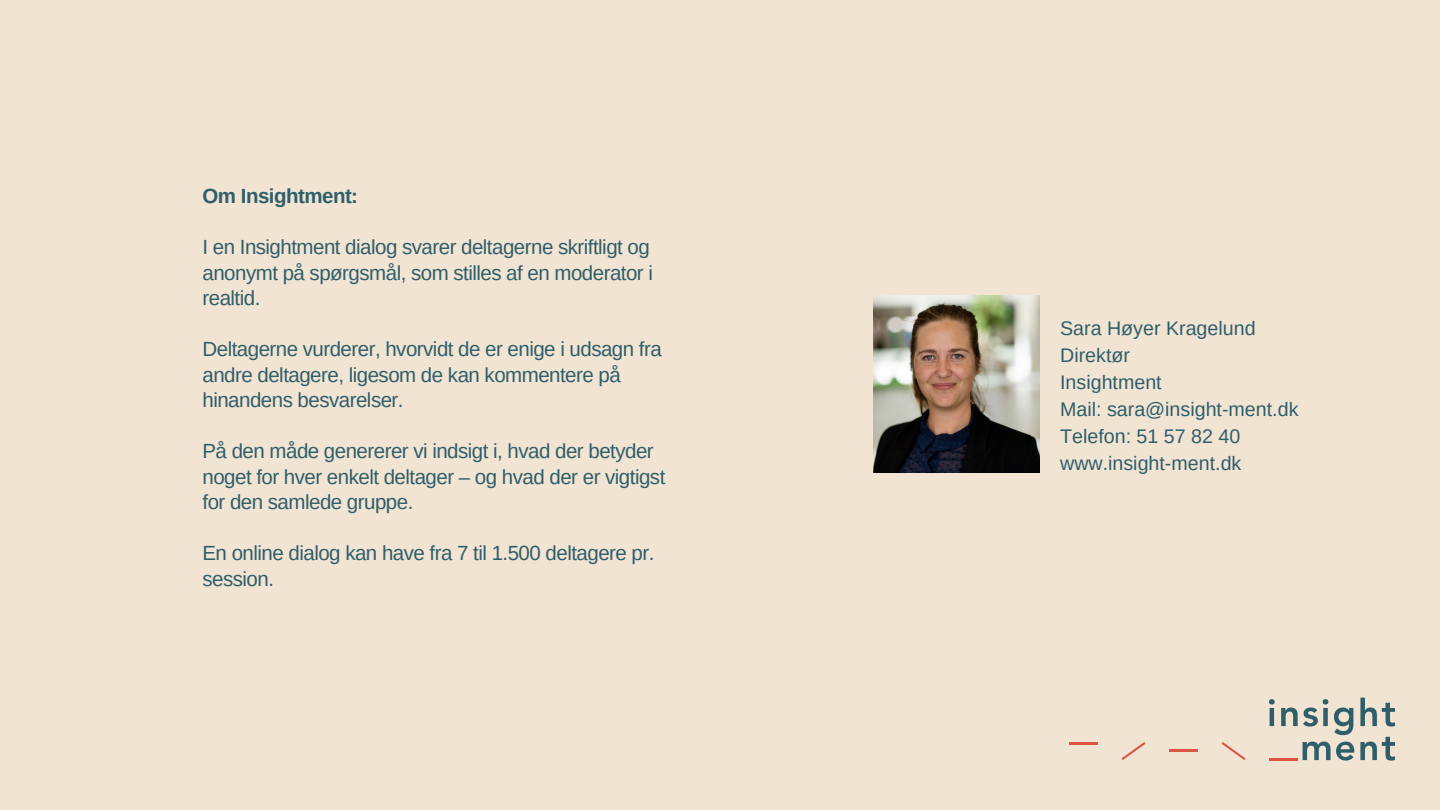
<style>
.page{position:relative;width:1440px;height:810px;background:#f2e4d3}
.page>*{position:absolute;margin:0;border:0;box-sizing:border-box;transform-origin:0 0}
.t1{font:20.5px/25.5px "Arimo";letter-spacing:-.025em;color:#2e5e6a}
.t2{font:700 20.5px "Arimo";letter-spacing:-.025em;color:#2e5e6a}
.t3{font:19.7px/27px "Arimo";color:#2e5e6a}
</style>
<div class="page">
<svg style="left:1269px;top:699px;width:6px;height:27px"></svg>
<svg style="left:1281px;top:699px;width:47px;height:28px"></svg>
<svg style="left:1334px;top:708px;width:19px;height:27px"></svg>
<svg style="left:1360px;top:698px;width:35px;height:29px"></svg>
<svg style="left:1303px;top:742px;width:51px;height:19px"></svg>
<svg style="left:1360px;top:737px;width:35px;height:24px"></svg>
<hr style="left:1270px;top:758px;width:28px;height:2px;background:#dc5444">
<svg style="left:1121px;top:742px;width:24px;height:18px"></svg>
<svg style="left:1222px;top:742px;width:24px;height:18px"></svg>
<hr style="left:1169px;top:750px;width:29px;height:2px;background:#dc5444">
<hr style="left:1069px;top:742px;width:28px;height:2px;background:#dc5444">
<img style="left:873px;top:295px;width:167px;height:177px">
<p class="t2" style="left:203px;top:185px;width:157px">Om Insightment:</p>
<p class="t1" style="left:203px;top:235px;width:452px">I en Insightment dialog svarer deltagerne skriftligt og anonymt på spørgsmål, som stilles af en moderator i realtid.</p>
<p class="t1" style="left:203px;top:337px;width:461px">Deltagerne vurderer, hvorvidt de er enige i udsagn fra andre deltagere, ligesom de kan kommentere på hinandens besvarelser.</p>
<p class="t1" style="left:203px;top:439px;width:464px">På den måde genererer vi indsigt i, hvad der betyder noget for hver enkelt deltager – og hvad der er vigtigst for den samlede gruppe.</p>
<p class="t1" style="left:203px;top:541px;width:454px">En online dialog kan have fra 7 til 1.500 deltagere pr. session.</p>
<p class="t3" style="left:1060px;top:315px;width:240px">Sara Høyer Kragelund<br>Direktør<br>Insightment<br>Mail: sara@insight-ment.dk<br>Telefon: 51 57 82 40 www.insight-ment.dk</p>
</div>
